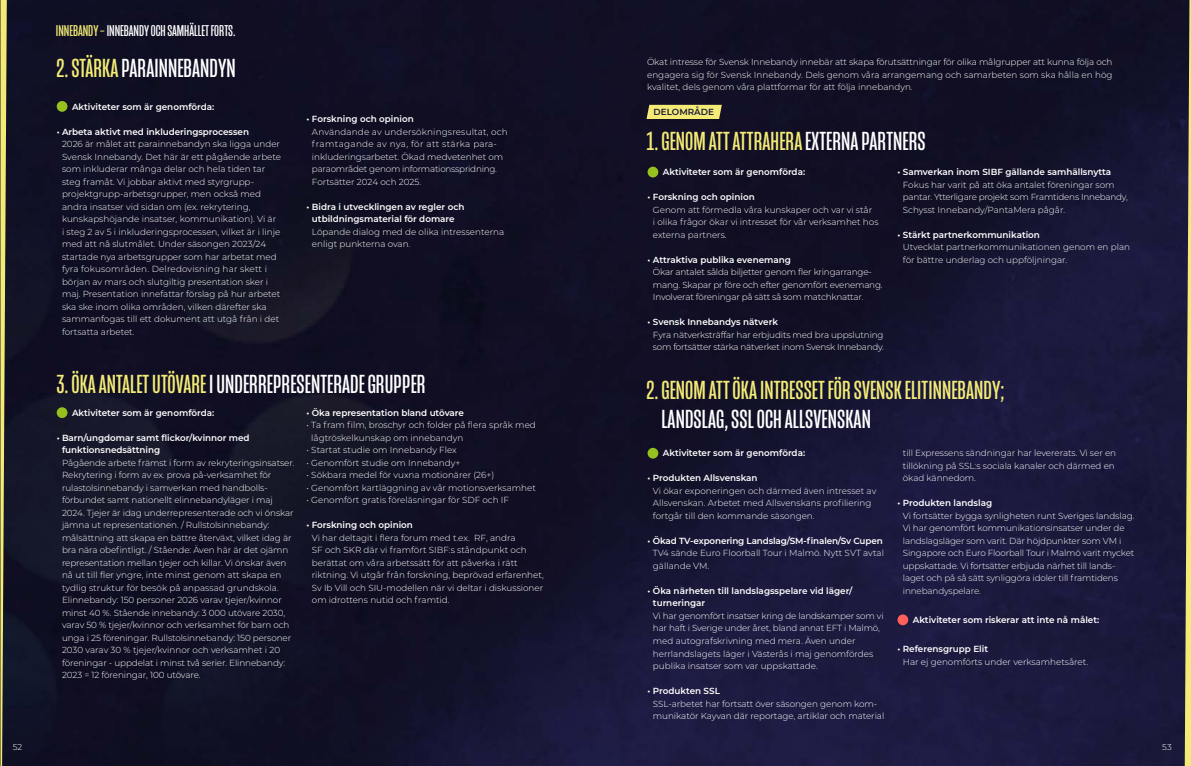
<style>
.page{position:relative;width:1191px;height:766px;background:#fff}
.page>*{position:absolute;margin:0;border:0;box-sizing:border-box;transform-origin:0 0}
.t1{font:26.7px "Mongoose";letter-spacing:.005em;color:#fff}
.t2{font:26.7px "Mongoose";letter-spacing:.005em;color:#f3eb75}
.t3{font:16px "Mongoose";color:#fff}
.t4{font:300 8.8px/12.5px "Montserrat";letter-spacing:-.005em;color:#fff}
.t5{font:600 8.8px/12.5px "Montserrat";color:#fff}
.t6{font:300 8.8px/12.5px "Montserrat";letter-spacing:-.025em;color:#fff}
.t7{font:600 8.8px "Montserrat";color:#19173b}
.t8{font:300 8.5px "Montserrat";color:#fff}
.s1{color:#f3eb75}
.s2{color:#fff}
</style>
<div class="page">
<img style="left:7px;top:0;width:1177px;height:765px">
<div style="left:57px;top:101px;width:10px;height:11px;background:#95c11f;border-radius:50%"></div>
<div style="left:57px;top:407px;width:10px;height:11px;background:#95c11f;border-radius:50%"></div>
<svg style="left:646px;top:105px;width:76px;height:14px"></svg>
<div style="left:647px;top:167px;width:11px;height:10px;background:#95c11f;border-radius:50%"></div>
<div style="left:647px;top:447px;width:11px;height:11px;background:#95c11f;border-radius:50%"></div>
<div style="left:897px;top:614px;width:11px;height:11px;background:#ff605e;border-radius:50%"></div>
<svg style="left:0;top:0;width:7px;height:765px;background:#918d53"></svg>
<svg style="left:1184px;top:0;width:7px;height:765px;background:#918c58"></svg>
<h2 class="t3" style="left:56px;top:22px;width:181px"><span class="s1">INNEBANDY –</span> INNEBANDY OCH SAMHÄLLET FORTS.</h2>
<h1 class="t1" style="left:56px;top:53px;width:181px"><span class="s1">2. STÄRKA</span> PARAINNEBANDYN</h1>
<p class="t5" style="left:72px;top:100px;width:144px">Aktiviteter som är genomförda:</p>
<p class="t5" style="left:57px;top:125px;width:194px">• Arbeta aktivt med inkluderingsprocessen</p>
<p class="t4" style="left:62px;top:137px;width:221px">2026 är målet att parainnebandyn ska ligga under Svensk Innebandy. Det här är ett pågående arbete som inkluderar många delar och hela tiden tar steg framåt. Vi jobbar aktivt med styrgrupp&shy;projektgrupp-arbetsgrupper, men också med andra insatser vid sidan om (ex. rekrytering, kunskapshöjande insatser, kommunikation). Vi är<br>i steg 2 av 5 i inkluderingsprocessen, vilket är i linje med att nå slutmålet. Under säsongen 2023/24 startade nya arbetsgrupper som har arbetat med fyra fokusområden. Delredovisning har skett i början av mars och slutgiltig presentation sker i maj. Presentation innefattar förslag på hur arbetet ska ske inom olika områden, vilken därefter ska sammanfogas till ett dokument att utgå från i det fortsatta arbetet.</p>
<p class="t5" style="left:306px;top:112px;width:109px">• Forskning och opinion</p>
<p class="t4" style="left:312px;top:125px;width:197px">Användande av undersökningsresultat, och framtagande av nya, för att stärka para&shy;inkluderingsarbetet. Ökad medvetenhet om paraområdet genom informationsspridning.<br>Fortsätter 2024 och 2025.</p>
<p class="t5" style="left:306px;top:200px;width:159px;text-align:center">• Bidra i utvecklingen av regler och utbildningsmaterial för domare</p>
<p class="t4" style="left:312px;top:225px;width:194px">Löpande dialog med de olika intressenterna enligt punkterna ovan.</p>
<h1 class="t1" style="left:56px;top:368px;width:371px"><span class="s1">3. ÖKA ANTALET UTÖVARE</span> I UNDERREPRESENTERADE GRUPPER</h1>
<p class="t5" style="left:72px;top:406px;width:144px">Aktiviteter som är genomförda:</p>
<p class="t5" style="left:62px;top:431px;width:189px;text-indent:-5px">• Barn/ungdomar samt flickor/kvinnor med funktionsnedsättning</p>
<p class="t4" style="left:62px;top:456px;width:234px">Pågående arbete främst i form av rekryteringsinsatser.<br>Rekrytering i form av ex. prova på-verksamhet för rulastolsinnebandy i samverkan med handbolls&shy;förbundet samt nationellt elinnebandyläger i maj 2024. Tjejer är idag underrepresenterade och vi önskar jämna ut representationen. / Rullstolsinnebandy: målsättning att skapa en bättre återväxt, vilket idag är bra nära obefintligt. / Stående: Även här är det ojämn representation mellan tjejer och killar. Vi önskar även nå ut till fler yngre, inte minst genom att skapa en tydlig struktur för besök på anpassad grundskola.<br>Elinnebandy: 150 personer 2026 varav tjejer/kvinnor minst 40 %. Stående innebandy: 3 000 utövare 2030, varav 50 % tjejer/kvinnor och verksamhet för barn och unga i 25 föreningar. Rullstolsinnebandy: 150 personer 2030 varav 30 % tjejer/kvinnor och verksamhet i 20 föreningar - uppdelat i minst två serier. Elinnebandy:<br>2023 = 12 föreningar, 100 utövare.</p>
<p class="t5" style="left:306px;top:406px;width:159px">• Öka representation bland utövare</p>
<p class="t4" style="left:311px;top:418px;width:226px;text-indent:-5px">• Ta fram film, broschyr och folder på flera språk med lågtröskelkunskap om innebandyn</p>
<p class="t4" style="left:306px;top:443px;width:152px">• Startat studie om Innebandy Flex</p>
<p class="t4" style="left:306px;top:456px;width:155px">• Genomfört studie om Innebandy+</p>
<p class="t4" style="left:306px;top:468px;width:189px">• Sökbara medel för vuxna motionärer (26+)</p>
<p class="t4" style="left:306px;top:481px;width:231px">• Genomfört kartläggning av vår motionsverksamhet</p>
<p class="t4" style="left:306px;top:493px;width:204px">• Genomfört gratis föreläsningar för SDF och IF</p>
<p class="t5" style="left:306px;top:518px;width:108px">• Forskning och opinion</p>
<p class="t4" style="left:312px;top:531px;width:233px">Vi har deltagit i flera forum med t.ex. RF, andra<br>SF och SKR där vi framfört SIBF:s ståndpunkt och berättat om våra arbetssätt för att påverka i rätt riktning. Vi utgår från forskning, beprövad erfarenhet, Sv Ib Vill och SIU-modellen när vi deltar i diskussioner om idrottens nutid och framtid.</p>
<p class="t4" style="left:647px;top:56px;width:467px;text-align:justify">Ökat intresse för Svensk Innebandy innebär att skapa förutsättningar för olika målgrupper att kunna följa och engagera sig för Svensk Innebandy. Dels genom våra arrangemang och samarbeten som ska hålla en hög kvalitet, dels genom våra plattformar för att följa innebandyn.</p>
<p class="t7" style="left:653px;top:106px;width:62px">DELOMRÅDE</p>
<h1 class="t2" style="left:646px;top:126px;width:281px">1. GENOM ATT ATTRAHERA <span class="s2">EXTERNA PARTNERS</span></h1>
<p class="t5" style="left:663px;top:165px;width:144px">Aktiviteter som är genomförda:</p>
<p class="t5" style="left:647px;top:190px;width:109px">• Forskning och opinion</p>
<p class="t4" style="left:653px;top:203px;width:227px">Genom att förmedla våra kunskaper och var vi står<br>i olika frågor ökar vi intresset för vår verksamhet hos externa partners.</p>
<p class="t5" style="left:647px;top:253px;width:145px">• Attraktiva publika evenemang</p>
<p class="t4" style="left:653px;top:265px;width:231px">Ökar antalet sålda biljetter genom fler kringarrange&shy;mang. Skapar pr före och efter genomfört evenemang.<br>Involverat föreningar på sätt så som matchknattar.</p>
<p class="t5" style="left:647px;top:315px;width:132px">• Svensk Innebandys nätverk</p>
<p class="t6" style="left:653px;top:328px;width:233px">Fyra nätverksträffar har erbjudits med bra uppslutning som fortsätter stärka nätverket inom Svensk Innebandy.</p>
<p class="t5" style="left:897px;top:165px;width:215px">• Samverkan inom SIBF gällande samhällsnytta</p>
<p class="t4" style="left:903px;top:178px;width:226px">Fokus har varit på att öka antalet föreningar som pantar. Ytterligare projekt som Framtidens Innebandy,<br>Schysst Innebandy/PantaMera pågår.</p>
<p class="t5" style="left:897px;top:228px;width:144px">• Stärkt partnerkommunikation</p>
<p class="t4" style="left:903px;top:240px;width:229px">Utvecklat partnerkommunikationen genom en plan för bättre underlag och uppföljningar.</p>
<h1 class="t2" style="left:646px;top:375px;width:360px">2. GENOM ATT ÖKA INTRESSET FÖR SVENSK ELITINNEBANDY;</h1>
<h1 class="t1" style="left:661px;top:403px;width:211px">LANDSLAG, SSL OCH ALLSVENSKAN</h1>
<p class="t5" style="left:663px;top:446px;width:144px">Aktiviteter som är genomförda:</p>
<p class="t5" style="left:647px;top:471px;width:112px">• Produkten Allsvenskan</p>
<p class="t4" style="left:653px;top:484px;width:225px">Vi ökar exponeringen och därmed även intresset av<br>Allsvenskan. Arbetet med Allsvenskans profiliering fortgår till den kommande säsongen.</p>
<p class="t5" style="left:647px;top:534px;width:237px">• Ökad TV-exponering Landslag/SM-finalen/Sv Cupen</p>
<p class="t4" style="left:653px;top:546px;width:232px">TV4 sände Euro Floorball Tour i Malmö. Nytt SVT avtal gällande VM.</p>
<p class="t5" style="left:653px;top:584px;width:201px;text-indent:-5px">• Öka närheten till landslagsspelare vid läger/ turneringar</p>
<p class="t4" style="left:653px;top:609px;width:232px">Vi har genomfört insatser kring de landskamper som vi har haft i Sverige under året, bland annat EFT i Malmö, med autografskrivning med mera. Även under herrlandslagets läger i Västerås i maj genomfördes publika insatser som var uppskattade.</p>
<p class="t5" style="left:647px;top:684px;width:74px">• Produkten SSL</p>
<p class="t4" style="left:653px;top:696px;width:233px">SSL-arbetet har fortsatt över säsongen genom kom&shy;munikatör Kayvan där reportage, artiklar och material</p>
<p class="t4" style="left:903px;top:446px;width:215px">till Expressens sändningar har levererats. Vi ser en tillökning på SSL:s sociala kanaler och därmed en ökad kännedom.</p>
<p class="t5" style="left:897px;top:496px;width:96px">• Produkten landslag</p>
<p class="t4" style="left:903px;top:509px;width:233px">Vi fortsätter bygga synligheten runt Sveriges landslag.<br>Vi har genomfört kommunikationsinsatser under de landslagsläger som varit. Där höjdpunkter som VM i Singapore och Euro Floorball Tour i Malmö varit mycket uppskattade. Vi fortsätter erbjuda närhet till lands&shy;laget och på så sätt synliggöra idoler till framtidens innebandyspelare.</p>
<p class="t5" style="left:912px;top:613px;width:188px">Aktiviteter som riskerar att inte nå målet:</p>
<p class="t5" style="left:897px;top:642px;width:92px">• Referensgrupp Elit</p>
<p class="t4" style="left:903px;top:654px;width:187px">Har ej genomförts under verksamhetsåret.</p>
<p class="t8" style="left:13px;top:740px;width:11px">52</p>
<p class="t8" style="left:1162px;top:740px;width:11px">53</p>
</div>
